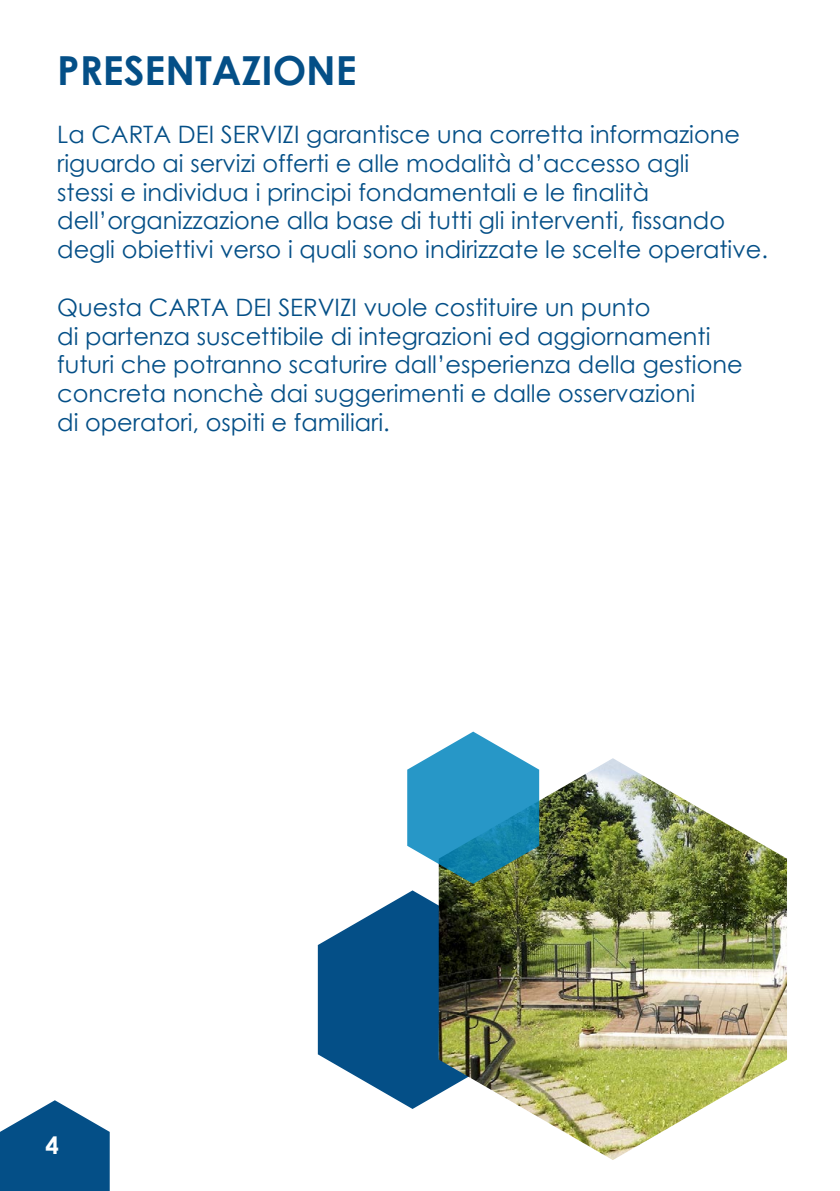
<style>
.page{position:relative;width:840px;height:1191px;background:#fff}
.page>*{position:absolute;margin:0;border:0;box-sizing:border-box;transform-origin:0 0}
.t1{font:700 40px "Century Gothic";color:#044f87}
.t2{font:24px/28.8px "Century Gothic";color:#044f87}
.t3{font:700 24px "Century Gothic";color:#fff}
</style>
<div class="page">
<svg style="left:317px;top:890px;width:121px;height:219px;fill:#044f87"></svg>
<svg style="left:0;top:1100px;width:110px;height:91px"></svg>
<img style="left:438px;top:758px;width:348px;height:402px">
<svg style="left:407px;top:731px;width:132px;height:153px"></svg>
<h1 class="t1" style="left:57px;top:40px;width:301px">PRESENTAZIONE</h1>
<p class="t2" style="left:57px;top:119px;width:711px">La CARTA DEI SERVIZI garantisce una corretta informazione riguardo ai servizi offerti e alle modalità d’accesso agli<br>stessi e individua i principi fondamentali e le finalità dell’organizzazione alla base di tutti gli interventi, fissando degli obiettivi verso i quali sono indirizzate le scelte operative.</p>
<p class="t2" style="left:57px;top:292px;width:686px">Questa CARTA DEI SERVIZI vuole costituire un punto<br>di partenza suscettibile di integrazioni ed aggiornamenti futuri che potranno scaturire dall’esperienza della gestione concreta nonchè dai suggerimenti e dalle osservazioni<br>di operatori, ospiti e familiari.</p>
<p class="t3" style="left:45px;top:1126px;width:15px">4</p>
</div>
